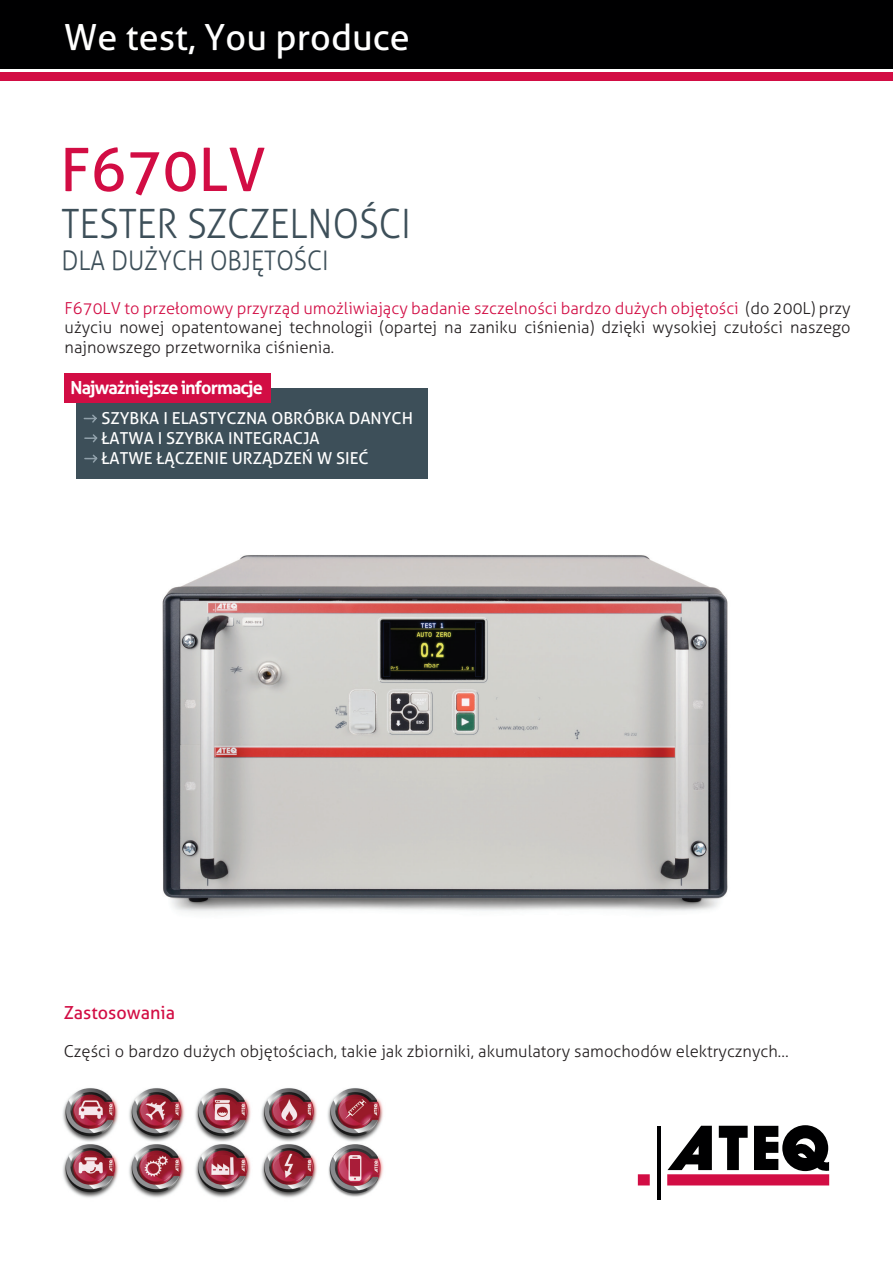
<style>
.page{position:relative;width:893px;height:1263px;background:#fff}
.page>*{position:absolute;margin:0;border:0;box-sizing:border-box;transform-origin:0 0}
.t1{font:60px "Aller";color:#d20d44}
.t2{font:300 40.5px "Aller";color:#3d4f59;scale:.9 1}
.t3{font:36px "Aller";color:#fff}
.t4{font:300 27px "Aller";color:#3d4f59;scale:.9 1}
.t5{font:700 18px "Aller";letter-spacing:-.05em;color:#fff}
.t6{font:18px "Aller";color:#d20d44}
.t7{font:300 16.5px/19.8px "Aller";color:#231f20;text-align:justify}
.t8{font:16.5px/19.8px "Aller";color:#fff}
.s1{color:#d20d44}
</style>
<div class="page">
<img style="left:76px;top:465px;width:652px;height:447px">
<div style="left:0;top:72px;width:893px;height:9px;background:#d20d44"></div>
<div style="left:0;top:0;width:893px;height:68px;background:#000001"></div>
<hr style="left:657px;top:1126px;width:3px;height:73px;background:#000001">
<svg style="left:638px;top:1125px;width:191px;height:60px"></svg>
<div style="left:77px;top:388px;width:351px;height:91px;background:#3d4f59"></div>
<div style="left:64px;top:373px;width:207px;height:30px;background:#d20d44"></div>
<svg style="left:83px;top:414px;width:14px;height:9px"></svg>
<svg style="left:84px;top:434px;width:14px;height:9px"></svg>
<svg style="left:84px;top:454px;width:14px;height:9px"></svg>
<img style="left:63px;top:1088px;width:321px;height:110px">
<h3 class="t3" style="left:64px;top:15px;width:347px">We test, You produce</h3>
<h1 class="t1" style="left:60px;top:133px;width:207px">F670LV</h1>
<h2 class="t2" style="left:61px;top:199px;width:390px">TESTER SZCZELNOŚCI</h2>
<h3 class="t4" style="left:61px;top:244px;width:298px">DLA DUŻYCH OBJĘTOŚCI</h3>
<p class="t7" style="left:65px;top:298px;width:787px"><span class="s1">F670LV to przełomowy przyrząd umożliwiający badanie szczelności bardzo dużych objętości</span> (do 200L) przy użyciu nowej opatentowanej technologii (opartej na zaniku ciśnienia) dzięki wysokiej czułości naszego najnowszego przetwornika ciśnienia.</p>
<p class="t5" style="left:71px;top:377px;width:194px">Najważniejsze informacje</p>
<p class="t8" style="left:101px;top:408px;width:313px">SZYBKA I ELASTYCZNA OBRÓBKA DANYCH<br>ŁATWA I SZYBKA INTEGRACJA</p>
<p class="t8" style="left:101px;top:448px;width:269px">ŁATWE ŁĄCZENIE URZĄDZEŃ W SIEĆ</p>
<p class="t6" style="left:64px;top:1001px;width:113px">Zastosowania</p>
<p class="t7" style="left:64px;top:1042px;width:726px">Części o bardzo dużych objętościach, takie jak zbiorniki, akumulatory samochodów elektrycznych…</p>
</div>
